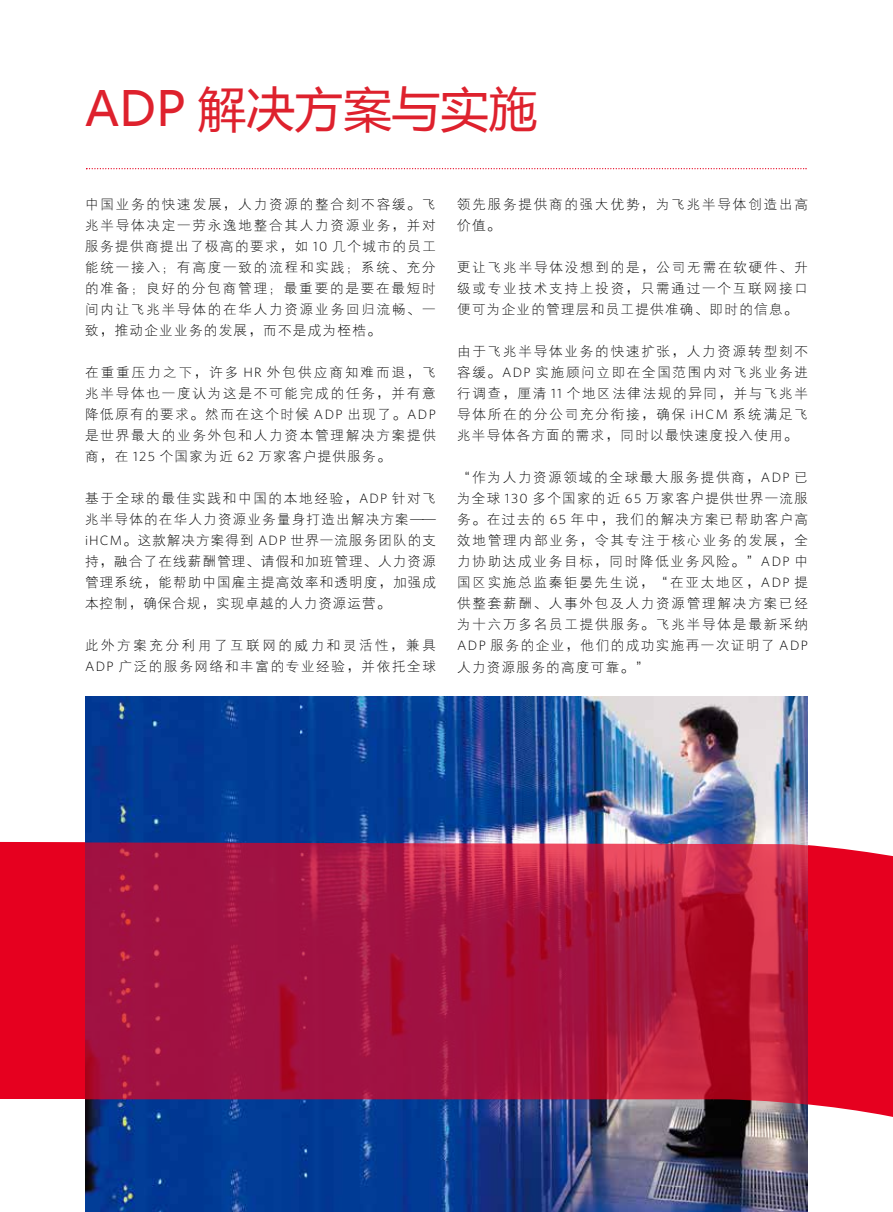
<style>
.page{position:relative;width:893px;height:1212px;background:#fff}
.page>*{position:absolute;margin:0;border:0;box-sizing:border-box;transform-origin:0 0}
.t1{font:48px "Microsoft Ya Hei";color:#de212d}
.t2{font:13.5px/21px "FZXDXJW GB1 0";letter-spacing:.125em;color:#000;text-align:justify}
.t3{font:13.5px/21px "FZXDXJW GB1 0";letter-spacing:.195em;color:#000}
.s1{font-family:"Whitney K";font-weight:300}
</style>
<div class="page">
<div style="left:0;top:841px;width:893px;height:276px;background:#e6001f"></div>
<svg style="left:86px;top:168px;width:721px;height:1px"></svg>
<img style="left:85px;top:696px;width:723px;height:516px">
<svg style="left:85px;top:840px;width:723px;height:283px;background:#9f1b46"></svg>
<h1 class="t1" style="left:85px;top:76px;width:454px">ADP 解决方案与实施</h1>
<p class="t2" style="left:85px;top:194px;width:352px">中国业务的快速发展，人力资源的整合刻不容缓。飞兆半导体决定一劳永逸地整合其人力资源业务，并对服务提供商提出了极高的要求，如 <span class="s1">10</span> 几个城市的员工能统一接入；有高度一致的流程和实践；系统、充分的准备；良好的分包商管理；最重要的是要在最短时间内让飞兆半导体的在华人力资源业务回归流畅、一致，推动企业业务的发展，而不是成为桎梏。</p>
<p class="t2" style="left:85px;top:362px;width:352px">在重重压力之下，许多 <span class="s1">HR</span> 外包供应商知难而退，飞兆半导体也一度认为这是不可能完成的任务，并有意降低原有的要求。然而在这个时候 <span class="s1">ADP</span> 出现了。<span class="s1">ADP</span>是世界最大的业务外包和人力资本管理解决方案提供商，在 <span class="s1">125</span> 个国家为近 <span class="s1">62</span> 万家客户提供服务。</p>
<p class="t2" style="left:85px;top:488px;width:352px">基于全球的最佳实践和中国的本地经验，<span class="s1">ADP</span> 针对飞兆半导体的在华人力资源业务量身打造出解决方案—— <span class="s1">iHCM</span>。这款解决方案得到 <span class="s1">ADP</span> 世界一流服务团队的支持，融合了在线薪酬管理、请假和加班管理、人力资源管理系统，能帮助中国雇主提高效率和透明度，加强成本控制，确保合规，实现卓越的人力资源运营。</p>
<p class="t3" style="left:85px;top:635px;width:352px">此外方案充分利用了互联网的威力和灵活性，兼具<br><span class="s1">ADP</span> 广泛的服务网络和丰富的专业经验，并依托全球</p>
<p class="t2" style="left:457px;top:194px;width:352px">领先服务提供商的强大优势，为飞兆半导体创造出高价值。</p>
<p class="t2" style="left:457px;top:257px;width:352px">更让飞兆半导体没想到的是，公司无需在软硬件、升级或专业技术支持上投资，只需通过一个互联网接口便可为企业的管理层和员工提供准确、即时的信息。</p>
<p class="t2" style="left:457px;top:341px;width:352px">由于飞兆半导体业务的快速扩张，人力资源转型刻不容缓。<span class="s1">ADP</span> 实施顾问立即在全国范围内对飞兆业务进行调查，厘清 <span class="s1">11</span> 个地区法律法规的异同，并与飞兆半导体所在的分公司充分衔接，确保 <span class="s1">iHCM</span> 系统满足飞兆半导体各方面的需求，同时以最快速度投入使用。</p>
<p class="t2" style="left:457px;top:468px;width:352px">“作为人力资源领域的全球最大服务提供商，<span class="s1">ADP</span> 已为全球 <span class="s1">130</span> 多个国家的近 <span class="s1">65</span> 万家客户提供世界一流服务。在过去的 <span class="s1">65</span> 年中，我们的解决方案已帮助客户高效地管理内部业务，令其专注于核心业务的发展，全力协助达成业务目标，同时降低业务风险。”<span class="s1">ADP</span> 中国区实施总监秦钜晏先生说，“在亚太地区，<span class="s1">ADP</span> 提供整套薪酬、人事外包及人力资源管理解决方案已经为十六万多名员工提供服务。飞兆半导体是最新采纳<span class="s1">ADP</span> 服务的企业，他们的成功实施再一次证明了 <span class="s1">ADP</span>人力资源服务的高度可靠。”</p>
</div>
